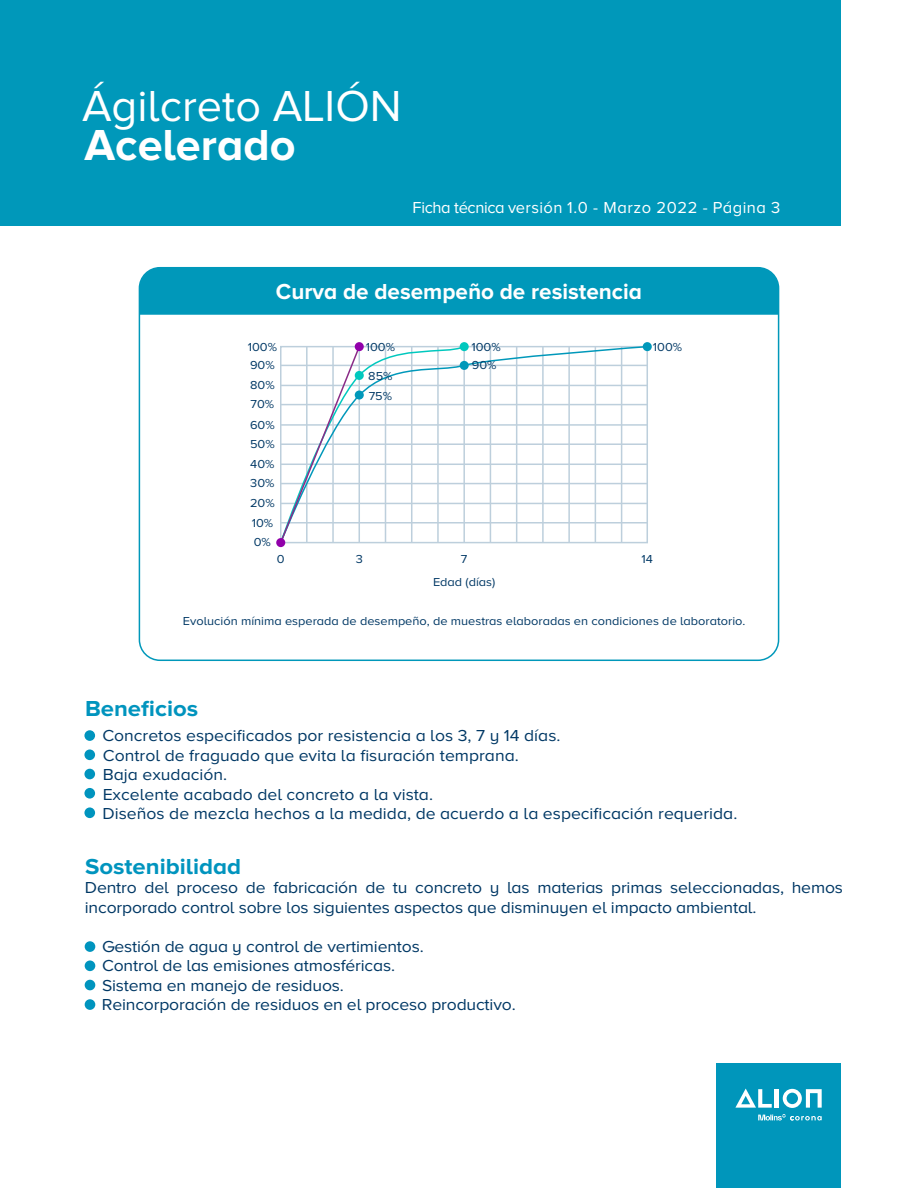
<style>
.page{position:relative;width:918px;height:1188px;background:#fff}
.page>*{position:absolute;margin:0;border:0;box-sizing:border-box;transform-origin:0 0}
.t1{font:45px "Proxima Nova A";color:#fff}
.t2{font:700 45px "Proxima Nova A";color:#fff}
.t3{font:700 22.5px "Proxima Nova A";color:#fff}
.t4{font:700 22.5px "Proxima Nova A";color:#0094be;scale:1.06 1}
.t5{font:16.5px/19.5px "Proxima Nova A";letter-spacing:-.01em;color:#003865;scale:1.06 1}
.t6{font:16.5px "Proxima Nova A";letter-spacing:.025em;color:#fff}
.t7{font:12px/23px "Proxima Nova A";color:#003865;text-align:center;scale:1.06 1}
</style>
<div class="page">
<div style="left:0;top:0;width:841px;height:225px;background:#0098ba"></div>
<div style="left:84px;top:730px;width:11px;height:11px;background:#0094be;border-radius:50%"></div>
<div style="left:84px;top:749px;width:11px;height:11px;background:#0094be;border-radius:50%"></div>
<div style="left:84px;top:769px;width:11px;height:10px;background:#0094be;border-radius:50%"></div>
<div style="left:84px;top:788px;width:11px;height:11px;background:#0094be;border-radius:50%"></div>
<div style="left:84px;top:807px;width:11px;height:11px;background:#0094be;border-radius:50%"></div>
<div style="left:139px;top:268px;width:640px;height:47px;background:#0098ba"></div>
<svg style="left:466px;top:345px;width:183px;height:199px"></svg>
<svg style="left:280px;top:343px;width:186px;height:201px"></svg>
<div style="left:276px;top:538px;width:9px;height:9px;background:#9100aa;border-radius:50%"></div>
<div style="left:355px;top:342px;width:9px;height:9px;background:#9100aa;border-radius:50%"></div>
<div style="left:355px;top:371px;width:9px;height:9px;background:#00c8be;border-radius:50%"></div>
<div style="left:355px;top:391px;width:9px;height:9px;background:#0098ba;border-radius:50%"></div>
<div style="left:460px;top:361px;width:9px;height:9px;background:#0098ba;border-radius:50%"></div>
<div style="left:643px;top:342px;width:9px;height:9px;background:#0098ba;border-radius:50%"></div>
<div style="left:460px;top:342px;width:9px;height:9px;background:#00c8be;border-radius:50%"></div>
<div style="left:85px;top:941px;width:10px;height:11px;background:#0094be;border-radius:50%"></div>
<div style="left:85px;top:960px;width:10px;height:11px;background:#0094be;border-radius:50%"></div>
<div style="left:85px;top:980px;width:10px;height:10px;background:#0094be;border-radius:50%"></div>
<div style="left:85px;top:999px;width:10px;height:11px;background:#0094be;border-radius:50%"></div>
<div style="left:716px;top:1063px;width:125px;height:125px;background:#0096bb"></div>
<hr style="left:775px;top:1089px;width:4px;height:19px;background:#fff">
<svg style="left:735px;top:1089px;width:37px;height:19px"></svg>
<svg style="left:783px;top:1089px;width:39px;height:19px"></svg>
<svg style="left:758px;top:1114px;width:64px;height:7px"></svg>
<h1 class="t1" style="left:82px;top:81px;width:321px">Ágilcreto ALIÓN</h1>
<h1 class="t2" style="left:84px;top:119px;width:213px">Acelerado</h1>
<p class="t6" style="left:413px;top:198px;width:369px">Ficha técnica versión 1.0 - Marzo 2022 - Página 3</p>
<h2 class="t3" style="left:276px;top:278px;width:368px">Curva de desempeño de resistencia</h2>
<p class="t7" style="left:248px;top:335px;width:29px">100%</p>
<p class="t7" style="left:366px;top:335px;width:29px">100%</p>
<p class="t7" style="left:471px;top:335px;width:29px">100%</p>
<p class="t7" style="left:653px;top:335px;width:29px">100%</p>
<p class="t7" style="left:250px;top:354px;width:25px">90%</p>
<p class="t7" style="left:472px;top:354px;width:25px">90%</p>
<p class="t7" style="left:250px;top:374px;width:25px">80%</p>
<p class="t7" style="left:251px;top:393px;width:24px">70%</p>
<p class="t7" style="left:250px;top:413px;width:25px">60%</p>
<p class="t7" style="left:250px;top:433px;width:25px">50%</p>
<p class="t7" style="left:250px;top:452px;width:24px">40%</p>
<p class="t7" style="left:250px;top:472px;width:24px">30%</p>
<p class="t7" style="left:250px;top:492px;width:25px">20%</p>
<p class="t7" style="left:252px;top:511px;width:22px">10%</p>
<p class="t7" style="left:254px;top:531px;width:18px">0%</p>
<p class="t7" style="left:368px;top:364px;width:24px">85%</p>
<p class="t7" style="left:369px;top:384px;width:24px">75%</p>
<p class="t7" style="left:356px;top:547px;width:8px">3</p>
<p class="t7" style="left:433px;top:547px;width:60px">7<br>Edad (días)</p>
<p class="t7" style="left:183px;top:609px;width:532px">Evolución mínima esperada de desempeño, de muestras elaboradas en condiciones de laboratorio.</p>
<p class="t7" style="left:277px;top:547px;width:9px">0</p>
<p class="t7" style="left:642px;top:547px;width:12px">14</p>
<h2 class="t4" style="left:85px;top:695px;width:108px">Beneficios</h2>
<p class="t5" style="left:102px;top:726px;width:601px">Concretos especificados por resistencia a los 3, 7 y 14 días.<br>Control de fraguado que evita la fisuración temprana.<br>Baja exudación.<br>Excelente acabado del concreto a la vista.<br>Diseños de mezcla hechos a la medida, de acuerdo a la especificación requerida.</p>
<h2 class="t4" style="left:85px;top:853px;width:149px">Sostenibilidad</h2>
<p class="t5" style="left:85px;top:878px;width:717px">Dentro del proceso de fabricación de tu concreto y las materias primas seleccionadas, hemos incorporado control sobre los siguientes aspectos que disminuyen el impacto ambiental.</p>
<p class="t5" style="left:102px;top:936px;width:392px">Gestión de agua y control de vertimientos.<br>Control de las emisiones atmosféricas.<br>Sistema en manejo de residuos.<br>Reincorporación de residuos en el proceso productivo.</p>
</div>
